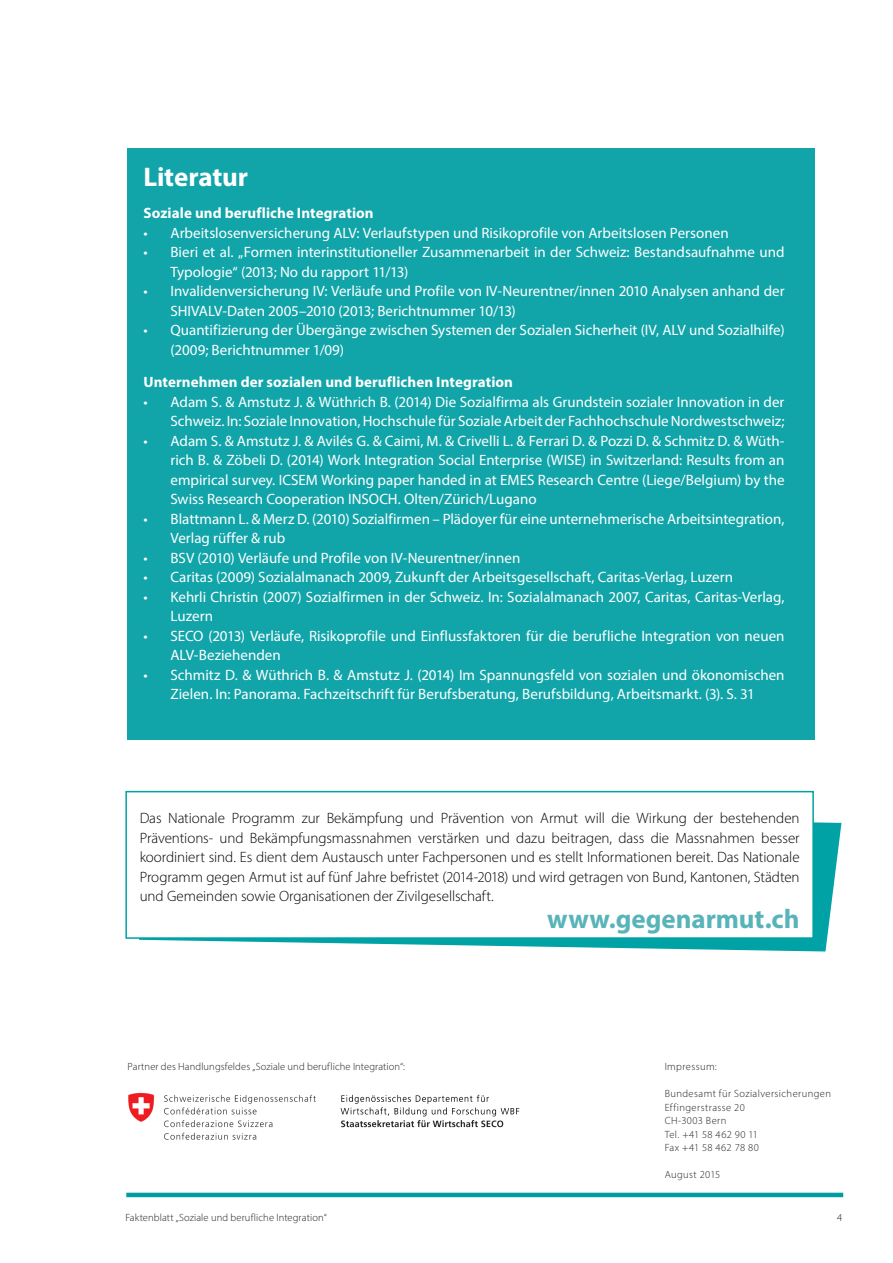
<style>
.page{position:relative;width:893px;height:1263px;background:#fff}
.page>*{position:absolute;margin:0;border:0;box-sizing:border-box;transform-origin:0 0}
.Lauftext{font:700 27px "Myriad Pro";letter-spacing:-.005em;color:#58b4b9}
.Titel{font:700 27px "Myriad Pro";letter-spacing:-.005em;color:#fff}
.t1{font:15px/19.5px "Myriad Pro";color:#fff}
.Lauftext-2{font:300 15px/19.5px "Myriad Pro";letter-spacing:-.005em;color:#000;text-align:justify}
.Lauftext_weiss{font:700 15px "Myriad Pro";letter-spacing:.005em;color:#fff}
.Impressum{font:300 10.5px "Myriad Pro";letter-spacing:.04em;color:#231f20}
.Lauftext-3{font:300 10.5px "Myriad Pro";letter-spacing:.01em;color:#231f20}
</style>
<div class="page">
<div style="left:128px;top:149px;width:687px;height:591px;background:#11a4a9"></div>
<hr style="left:126px;top:1193px;width:717px;height:4px;background:#009ea3">
<svg style="left:139px;top:822px;width:702px;height:129px;fill:#00a2a5"></svg>
<div style="left:126px;top:792px;width:687px;height:146px;background:#fff"></div>
<div style="left:125px;top:791px;width:689px;height:148px;border:2px solid #00a2a5"></div>
<img style="left:128px;top:1092px;width:392px;height:48px">
<p class="Titel" style="left:144px;top:159px;width:106px">Literatur</p>
<p class="Lauftext_weiss" style="left:144px;top:203px;width:232px">Soziale und berufliche Integration</p>
<p class="t1" style="left:144px;top:223px;width:587px">• Arbeitslosenversicherung ALV: Verlaufstypen und Risikoprofile von Arbeitslosen Personen</p>
<p class="t1" style="left:171px;top:242px;width:615px;text-indent:-27px">• Bieri et al. „Formen interinstitutioneller Zusammenarbeit in der Schweiz: Bestandsaufnahme und<br>Typologie“ (2013; No du rapport 11/13)</p>
<p class="t1" style="left:171px;top:281px;width:616px;text-indent:-27px">• Invalidenversicherung IV: Verläufe und Profile von IV-Neurentner/innen 2010 Analysen anhand der<br>SHIVALV-Daten 2005–2010 (2013; Berichtnummer 10/13)</p>
<p class="t1" style="left:171px;top:320px;width:616px;text-indent:-27px">• Quantifizierung der Übergänge zwischen Systemen der Sozialen Sicherheit (IV, ALV und Sozialhilfe) (2009; Berichtnummer 1/09)</p>
<p class="Lauftext_weiss" style="left:144px;top:372px;width:371px">Unternehmen der sozialen und beruflichen Integration</p>
<p class="t1" style="left:144px;top:392px;width:643px;text-align:right">• Adam S. &amp; Amstutz J. &amp; Wüthrich B. (2014) Die Sozialfirma als Grundstein sozialer Innovation in der<br>Schweiz. In: Soziale Innovation, Hochschule für Soziale Arbeit der Fachhochschule Nordwestschweiz;</p>
<p class="t1" style="left:171px;top:431px;width:615px;text-align:justify;text-indent:-27px">• Adam S. &amp; Amstutz J. &amp; Avilés G. &amp; Caimi, M. &amp; Crivelli L. &amp; Ferrari D. &amp; Pozzi D. &amp; Schmitz D. &amp; Wüth&shy;rich B. &amp; Zöbeli D. (2014) Work Integration Social Enterprise (WISE) in Switzerland: Results from an empirical survey. ICSEM Working paper handed in at EMES Research Centre (Liege/Belgium) by the Swiss Research Cooperation INSOCH. Olten/Zürich/Lugano</p>
<p class="t1" style="left:171px;top:509px;width:615px;text-indent:-27px">• Blattmann L. &amp; Merz D. (2010) Sozialfirmen – Plädoyer für eine unternehmerische Arbeitsintegration,<br>Verlag rüffer &amp; rub</p>
<p class="t1" style="left:144px;top:548px;width:378px">• BSV (2010) Verläufe und Profile von IV-Neurentner/innen</p>
<p class="t1" style="left:144px;top:567px;width:591px">• Caritas (2009) Sozialalmanach 2009, Zukunft der Arbeitsgesellschaft, Caritas-Verlag, Luzern</p>
<p class="t1" style="left:171px;top:587px;width:615px;text-indent:-27px">• Kehrli Christin (2007) Sozialfirmen in der Schweiz. In: Sozialalmanach 2007, Caritas, Caritas-Verlag,<br>Luzern</p>
<p class="t1" style="left:171px;top:626px;width:615px;text-indent:-27px">• SECO (2013) Verläufe, Risikoprofile und Einflussfaktoren für die berufliche Integration von neuen<br>ALV-Beziehenden</p>
<p class="t1" style="left:144px;top:665px;width:643px;text-align:center">• Schmitz D. &amp; Wüthrich B. &amp; Amstutz J. (2014) Im Spannungsfeld von sozialen und ökonomischen<br>Zielen. In: Panorama. Fachzeitschrift für Berufsberatung, Berufsbildung, Arbeitsmarkt. (3). S. 31</p>
<p class="Lauftext-2" style="left:140px;top:808px;width:661px">Das Nationale Programm zur Bekämpfung und Prävention von Armut will die Wirkung der bestehenden Präventions- und Bekämpfungsmassnahmen verstärken und dazu beitragen, dass die Massnahmen besser koordiniert sind. Es dient dem Austausch unter Fachpersonen und es stellt Informationen bereit. Das Nationale Programm gegen Armut ist auf fünf Jahre befristet (2014-2018) und wird getragen von Bund, Kantonen, Städten und Gemeinden sowie Organisationen der Zivilgesellschaft.</p>
<p class="Lauftext" style="left:547px;top:901px;width:254px">www.gegenarmut.ch</p>
<p class="Lauftext-3" style="left:128px;top:1060px;width:279px">Partner des Handlungsfeldes „Soziale und berufliche Integration“:</p>
<p class="Impressum" style="left:665px;top:1060px;width:54px">Impressum:</p>
<p class="Impressum" style="left:665px;top:1087px;width:168px">Bundesamt für Sozialversicherungen</p>
<p class="Impressum" style="left:665px;top:1101px;width:82px">Effingerstrasse 20</p>
<p class="Impressum" style="left:665px;top:1114px;width:63px">CH-3003 Bern</p>
<p class="Impressum" style="left:665px;top:1128px;width:95px">Tel. +41 58 462 90 11</p>
<p class="Impressum" style="left:665px;top:1141px;width:96px">Fax +41 58 462 78 80</p>
<p class="Impressum" style="left:665px;top:1168px;width:57px">August 2015</p>
<p class="Lauftext-3" style="left:125px;top:1211px;width:203px">Faktenblatt „Soziale und berufliche Integration“</p>
<p class="Lauftext-3" style="left:837px;top:1211px;width:7px">4</p>
</div>
